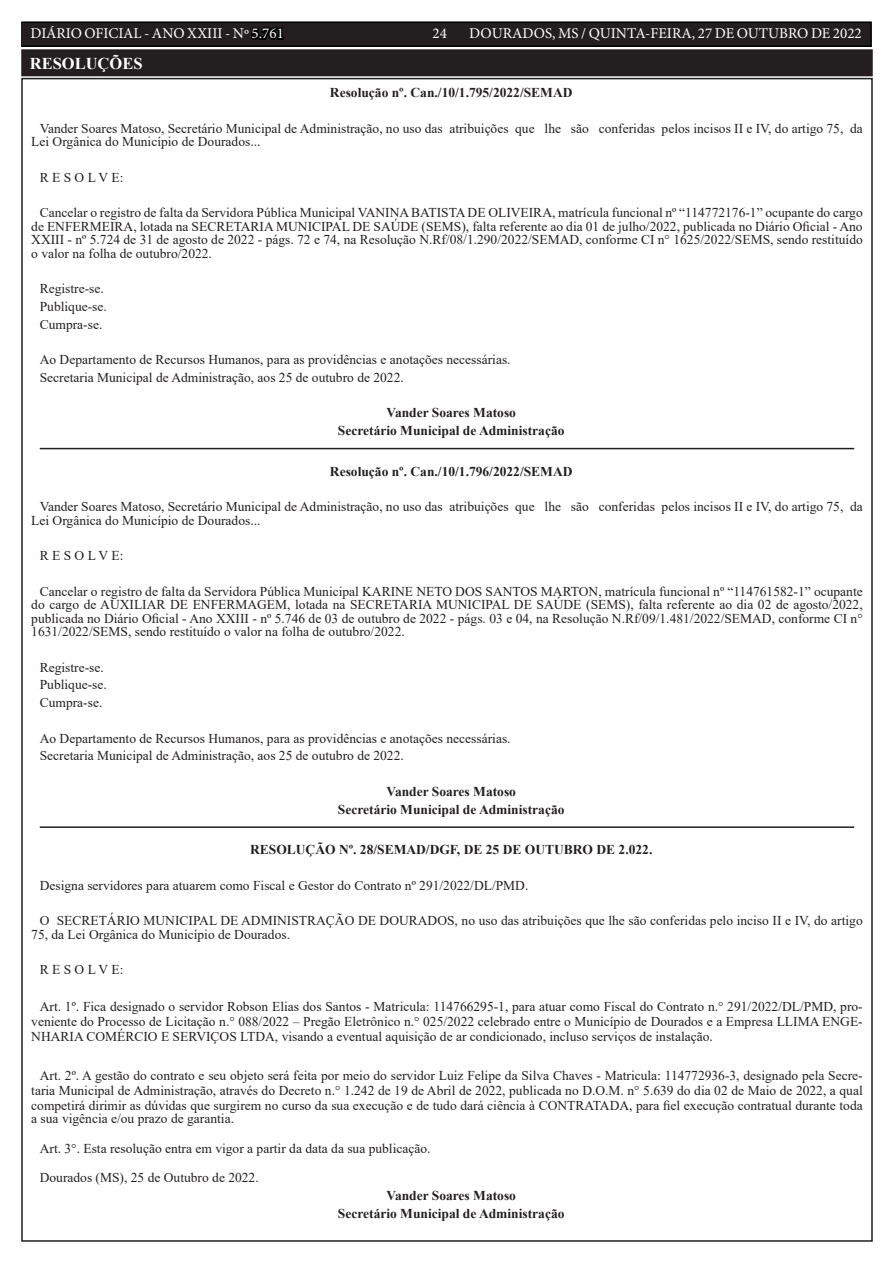
<style>
.page{position:relative;width:893px;height:1263px;background:#fff}
.page>*{position:absolute;margin:0;border:0;box-sizing:border-box;transform-origin:0 0}
.TEXTO{font:700 16.5px "Times New Roman";color:#fff}
.t1{font:15px "Minion Pro";color:#fff}
.TEXTO-2{font:13.5px/13.5px "Times New Roman";color:#231f20;text-align:justify}
.TEXTO-3{font:700 13.5px "Times New Roman";color:#231f20}
.s1{color:#000}
</style>
<div class="page">
<div style="left:21px;top:22px;width:850px;height:24px;background:#231f20"></div>
<div style="left:21px;top:21px;width:851px;height:26px;border:2px solid #000"></div>
<hr style="left:40px;top:448px;width:814px;height:1px;background:#231f20">
<hr style="left:40px;top:826px;width:814px;height:2px;background:#231f20">
<div style="left:23px;top:51px;width:848px;height:23px;background:#231f20"></div>
<div style="left:21px;top:49px;width:852px;height:27px;border:4px solid #231f20"></div>
<p class="t1" style="left:31px;top:24px;width:255px">DIÁRIO OFICIAL - ANO XXIII - Nº <span class="s1">5.761</span></p>
<p class="t1" style="left:432px;top:24px;width:16px">24</p>
<p class="t1" style="left:469px;top:24px;width:394px">DOURADOS, MS / QUINTA-FEIRA, 27 DE OUTUBRO DE 2022</p>
<p class="TEXTO" style="left:30px;top:52px;width:114px">RESOLUÇÕES</p>
<p class="TEXTO-3" style="left:330px;top:83px;width:244px">Resolução nº. Can./10/1.795/2022/SEMAD</p>
<p class="TEXTO-2" style="left:31px;top:121px;width:833px;text-indent:9px">Vander Soares Matoso, Secretário Municipal de Administração, no uso das atribuições que lhe são conferidas pelos incisos II e IV, do artigo 75, da<br>Lei Orgânica do Município de Dourados...</p>
<p class="TEXTO-2" style="left:40px;top:170px;width:85px">R E S O L V E:</p>
<p class="TEXTO-2" style="left:31px;top:205px;width:833px;text-indent:9px">Cancelar o registro de falta da Servidora Pública Municipal VANINA BATISTA DE OLIVEIRA, matrícula funcional nº “114772176-1” ocupante do cargo de ENFERMEIRA, lotada na SECRETARIA MUNICIPAL DE SAÚDE (SEMS), falta referente ao dia 01 de julho/2022, publicada no Diário Oficial - Ano XXIII - nº 5.724 de 31 de agosto de 2022 - págs. 72 e 74, na Resolução N.Rf/08/1.290/2022/SEMAD, conforme CI n° 1625/2022/SEMS, sendo restituído o valor na folha de outubro/2022.</p>
<p class="TEXTO-2" style="left:40px;top:281px;width:66px">Registre-se.</p>
<p class="TEXTO-2" style="left:40px;top:299px;width:69px">Publique-se.</p>
<p class="TEXTO-2" style="left:40px;top:317px;width:64px">Cumpra-se.</p>
<p class="TEXTO-2" style="left:40px;top:352px;width:472px">Ao Departamento de Recursos Humanos, para as providências e anotações necessárias.</p>
<p class="TEXTO-2" style="left:40px;top:370px;width:366px">Secretaria Municipal de Administração, aos 25 de outubro de 2022.</p>
<p class="TEXTO-3" style="left:386px;top:403px;width:131px">Vander Soares Matoso</p>
<p class="TEXTO-3" style="left:338px;top:421px;width:228px">Secretário Municipal de Administração</p>
<p class="TEXTO-3" style="left:330px;top:461px;width:244px">Resolução nº. Can./10/1.796/2022/SEMAD</p>
<p class="TEXTO-2" style="left:31px;top:499px;width:833px;text-indent:9px">Vander Soares Matoso, Secretário Municipal de Administração, no uso das atribuições que lhe são conferidas pelos incisos II e IV, do artigo 75, da<br>Lei Orgânica do Município de Dourados...</p>
<p class="TEXTO-2" style="left:40px;top:548px;width:85px">R E S O L V E:</p>
<p class="TEXTO-2" style="left:31px;top:584px;width:833px;text-indent:9px">Cancelar o registro de falta da Servidora Pública Municipal KARINE NETO DOS SANTOS MARTON, matrícula funcional nº “114761582-1” ocupante do cargo de AUXILIAR DE ENFERMAGEM, lotada na SECRETARIA MUNICIPAL DE SAÚDE (SEMS), falta referente ao dia 02 de agosto/2022, publicada no Diário Oficial - Ano XXIII - nº 5.746 de 03 de outubro de 2022 - págs. 03 e 04, na Resolução N.Rf/09/1.481/2022/SEMAD, conforme CI n° 1631/2022/SEMS, sendo restituído o valor na folha de outubro/2022.</p>
<p class="TEXTO-2" style="left:40px;top:660px;width:66px">Registre-se.</p>
<p class="TEXTO-2" style="left:40px;top:678px;width:69px">Publique-se.</p>
<p class="TEXTO-2" style="left:40px;top:695px;width:64px">Cumpra-se.</p>
<p class="TEXTO-2" style="left:40px;top:731px;width:472px">Ao Departamento de Recursos Humanos, para as providências e anotações necessárias.</p>
<p class="TEXTO-2" style="left:40px;top:749px;width:366px">Secretaria Municipal de Administração, aos 25 de outubro de 2022.</p>
<p class="TEXTO-3" style="left:386px;top:782px;width:131px">Vander Soares Matoso</p>
<p class="TEXTO-3" style="left:338px;top:799px;width:228px">Secretário Municipal de Administração</p>
<p class="TEXTO-3" style="left:250px;top:840px;width:404px">RESOLUÇÃO Nº. 28/SEMAD/DGF, DE 25 DE OUTUBRO DE 2.022.</p>
<p class="TEXTO-2" style="left:40px;top:878px;width:490px">Designa servidores para atuarem como Fiscal e Gestor do Contrato nº 291/2022/DL/PMD.</p>
<p class="TEXTO-2" style="left:31px;top:913px;width:833px;text-indent:9px">O SECRETÁRIO MUNICIPAL DE ADMINISTRAÇÃO DE DOURADOS, no uso das atribuições que lhe são conferidas pelo inciso II e IV, do artigo<br>75, da Lei Orgânica do Município de Dourados.</p>
<p class="TEXTO-2" style="left:40px;top:962px;width:85px">R E S O L V E:</p>
<p class="TEXTO-2" style="left:31px;top:999px;width:833px;line-height:15px;text-indent:9px">Art. 1º. Fica designado o servidor Robson Elias dos Santos - Matricula: 114766295-1, para atuar como Fiscal do Contrato n.° 291/2022/DL/PMD, pro&shy;veniente do Processo de Licitação n.° 088/2022 – Pregão Eletrônico n.° 025/2022 celebrado entre o Município de Dourados e a Empresa LLIMA ENGE-NHARIA COMÉRCIO E SERVIÇOS LTDA, visando a eventual aquisição de ar condicionado, incluso serviços de instalação.</p>
<p class="TEXTO-2" style="left:31px;top:1067px;width:833px;line-height:15px;text-indent:9px">Art. 2º. A gestão do contrato e seu objeto será feita por meio do servidor Luiz Felipe da Silva Chaves - Matricula: 114772936-3, designado pela Secre&shy;taria Municipal de Administração, através do Decreto n.° 1.242 de 19 de Abril de 2022, publicada no D.O.M. n° 5.639 do dia 02 de Maio de 2022, a qual competirá dirimir as dúvidas que surgirem no curso da sua execução e de tudo dará ciência à CONTRATADA, para fiel execução contratual durante toda</p>
<p class="TEXTO-2" style="left:31px;top:1111px;width:204px">a sua vigência e/ou prazo de garantia.</p>
<p class="TEXTO-2" style="left:40px;top:1141px;width:392px">Art. 3°. Esta resolução entra em vigor a partir da data da sua publicação.</p>
<p class="TEXTO-2" style="left:40px;top:1170px;width:220px">Dourados (MS), 25 de Outubro de 2022.</p>
<p class="TEXTO-3" style="left:386px;top:1186px;width:131px">Vander Soares Matoso</p>
<p class="TEXTO-3" style="left:338px;top:1203px;width:228px">Secretário Municipal de Administração</p>
</div>
